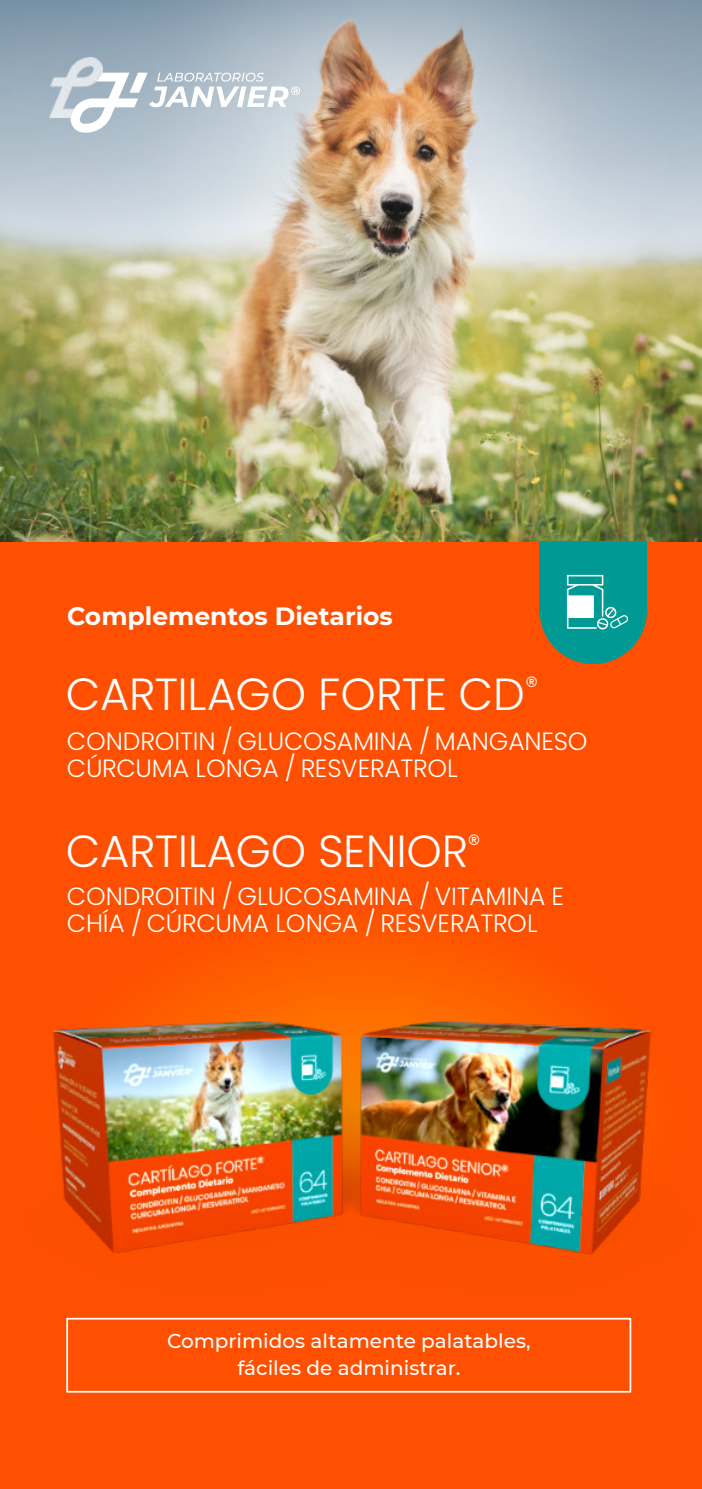
<style>
.page{position:relative;width:702px;height:1489px;background:#fff}
.page>*{position:absolute;margin:0;border:0;box-sizing:border-box;transform-origin:0 0}
.t1{font:300 45px "Poppins";letter-spacing:-.005em;color:#fff}
.t2{font:300 25px/27.5px "Poppins";letter-spacing:-.005em;color:#fff}
.t3{font:700 25px "Montserrat";color:#fff}
.t4{font:500 20px/27.5px "Montserrat";color:#fff;text-align:center}
</style>
<div class="page">
<div style="left:0;top:0;width:702px;height:1488px;background:#fe5000"></div>
<img style="left:147px;top:945px;width:429px;height:76px">
<img style="left:0;top:0;width:702px;height:541px">
<img style="left:49px;top:58px;width:54px;height:59px">
<svg style="left:69px;top:73px;width:231px;height:60px;background:#c6d1da"></svg>
<div style="left:66px;top:1317px;width:565px;height:75px;border:2px solid #fff"></div>
<div style="left:539px;top:556px;width:108px;height:108px;background:#009993;border-radius:50%"></div>
<div style="left:539px;top:541px;width:108px;height:72px;background:#009993"></div>
<svg style="left:567px;top:575px;width:61px;height:54px"></svg>
<img style="left:53px;top:1021px;width:599px;height:234px">
<p class="t3" style="left:67px;top:601px;width:327px">Complementos Dietarios</p>
<h1 class="t1" style="left:66px;top:663px;width:474px">CARTILAGO FORTE CD<sup>®</sup></h1>
<p class="t2" style="left:67px;top:727px;width:522px">CONDROITIN / GLUCOSAMINA / MANGANESO<br>CÚRCUMA LONGA / RESVERATROL</p>
<h1 class="t1" style="left:66px;top:820px;width:416px">CARTILAGO SENIOR<sup>®</sup></h1>
<p class="t2" style="left:67px;top:882px;width:499px">CONDROITIN / GLUCOSAMINA / VITAMINA E<br>CHÍA / CÚRCUMA LONGA / RESVERATROL</p>
<p class="t4" style="left:167px;top:1326px;width:365px">Comprimidos altamente palatables, fáciles de administrar.</p>
</div>
